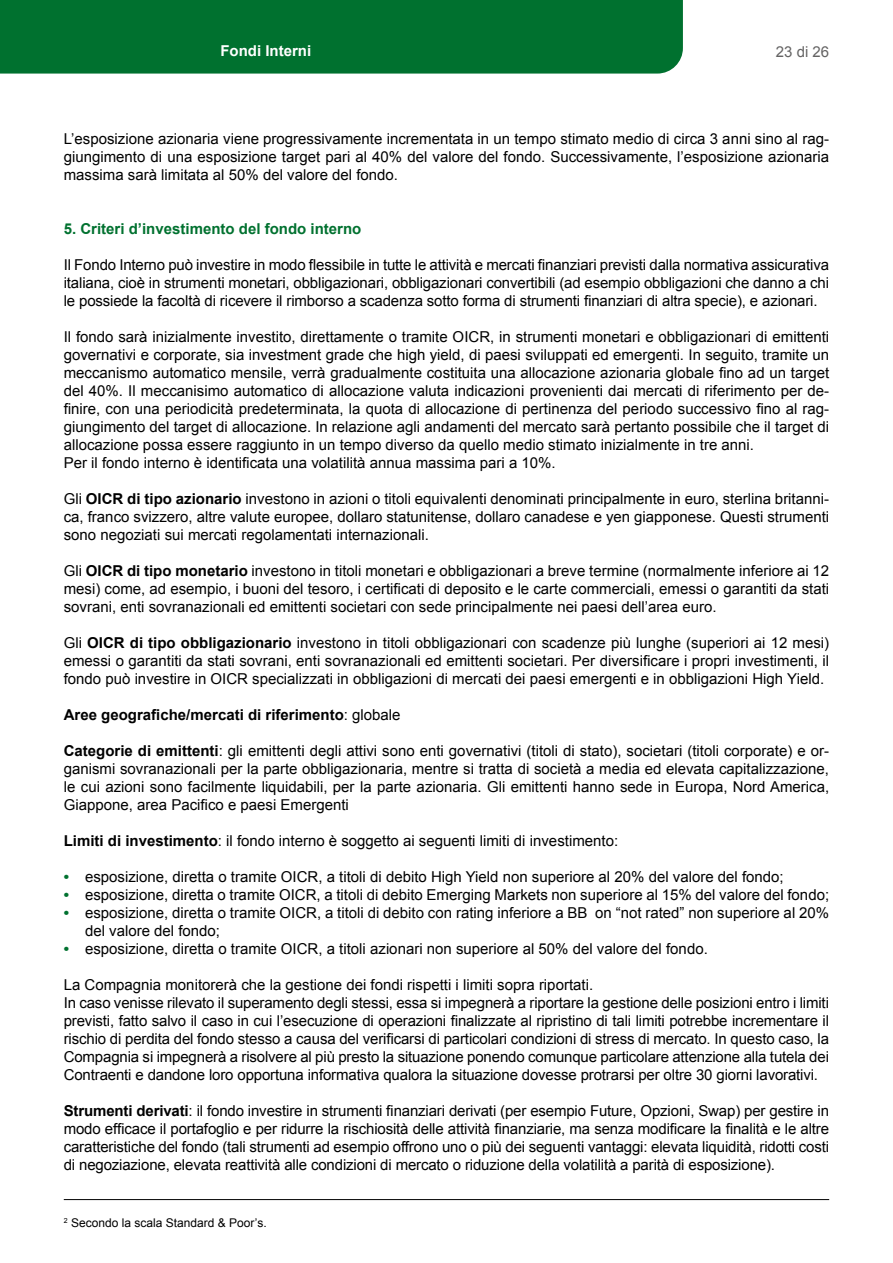
<style>
.page{position:relative;width:893px;height:1263px;background:#fff}
.page>*{position:absolute;margin:0;border:0;box-sizing:border-box;transform-origin:0 0}
.t1{font:15px/18px "Arial";color:#000;text-align:justify}
.t2{font:700 15px "Arial";color:#000}
.t3{font:700 15px "Arial";color:#00712f}
.t4{font:700 15px "Arial";color:#fff}
.t5{font:15px "Arial";color:#646363}
.t6{font:12px "Arial";color:#000}
.s1{font-weight:700}
.s2{font-weight:400}
.s3{font-weight:700;color:#00712f}
</style>
<div class="page">
<div style="left:0;top:0;width:683px;height:74px;background:#00712f"></div>
<hr style="left:64px;top:1199px;width:765px;height:1px;background:#000">
<p class="t4" style="left:220px;top:41px;width:92px">Fondi Interni</p>
<p class="t5" style="left:776px;top:42px;width:55px">23 di 26</p>
<p class="t1" style="left:64px;top:130px;width:767px">L’esposizione azionaria viene progressivamente incrementata in un tempo stimato medio di circa 3 anni sino al rag&shy;giungimento di una esposizione target pari al 40% del valore del fondo. Successivamente, l’esposizione azionaria massima sarà limitata al 50% del valore del fondo.</p>
<p class="t3" style="left:64px;top:219px;width:299px">5. Criteri d’investimento del fondo interno</p>
<p class="t1" style="left:64px;top:256px;width:767px">Il Fondo Interno può investire in modo flessibile in tutte le attività e mercati finanziari previsti dalla normativa assicurativa italiana, cioè in strumenti monetari, obbligazionari, obbligazionari convertibili (ad esempio obbligazioni che danno a chi le possiede la facoltà di ricevere il rimborso a scadenza sotto forma di strumenti finanziari di altra specie), e azionari.</p>
<p class="t1" style="left:64px;top:328px;width:767px;text-align:left">Il fondo sarà inizialmente investito, direttamente o tramite OICR, in strumenti monetari e obbligazionari di emittenti governativi e corporate, sia investment grade che high yield, di paesi sviluppati ed emergenti. In seguito, tramite un meccanismo automatico mensile, verrà gradualmente costituita una allocazione azionaria globale fino ad un target del 40%. Il meccanisimo automatico di allocazione valuta indicazioni provenienti dai mercati di riferimento per de&shy;finire, con una periodicità predeterminata, la quota di allocazione di pertinenza del periodo successivo fino al rag&shy;giungimento del target di allocazione. In relazione agli andamenti del mercato sarà pertanto possibile che il target di allocazione possa essere raggiunto in un tempo diverso da quello medio stimato inizialmente in tre anni.<br>Per il fondo interno è identificata una volatilità annua massima pari a 10%.</p>
<p class="t1" style="left:64px;top:490px;width:767px">Gli <span class="s1">OICR di tipo azionario</span> investono in azioni o titoli equivalenti denominati principalmente in euro, sterlina britanni&shy;ca, franco svizzero, altre valute europee, dollaro statunitense, dollaro canadese e yen giapponese. Questi strumenti sono negoziati sui mercati regolamentati internazionali.</p>
<p class="t1" style="left:64px;top:562px;width:767px">Gli <span class="s1">OICR di tipo monetario</span> investono in titoli monetari e obbligazionari a breve termine (normalmente inferiore ai 12 mesi) come, ad esempio, i buoni del tesoro, i certificati di deposito e le carte commerciali, emessi o garantiti da stati sovrani, enti sovranazionali ed emittenti societari con sede principalmente nei paesi dell’area euro.</p>
<p class="t1" style="left:64px;top:634px;width:767px">Gli <span class="s1">OICR di tipo obbligazionario</span> investono in titoli obbligazionari con scadenze più lunghe (superiori ai 12 mesi) emessi o garantiti da stati sovrani, enti sovranazionali ed emittenti societari. Per diversificare i propri investimenti, il fondo può investire in OICR specializzati in obbligazioni di mercati dei paesi emergenti e in obbligazioni High Yield.</p>
<p class="t2" style="left:64px;top:705px;width:338px">Aree geografiche/mercati di riferimento<span class="s2">: globale</span></p>
<p class="t1" style="left:64px;top:742px;width:767px"><span class="s1">Categorie di emittenti</span>: gli emittenti degli attivi sono enti governativi (titoli di stato), societari (titoli corporate) e or&shy;ganismi sovranazionali per la parte obbligazionaria, mentre si tratta di società a media ed elevata capitalizzazione, le cui azioni sono facilmente liquidabili, per la parte azionaria. Gli emittenti hanno sede in Europa, Nord America, Giappone, area Pacifico e paesi Emergenti</p>
<p class="t1" style="left:64px;top:832px;width:556px"><span class="s1">Limiti di investimento</span>: il fondo interno è soggetto ai seguenti limiti di investimento:</p>
<p class="t1" style="left:64px;top:868px;width:721px"><span class="s3">•</span> esposizione, diretta o tramite OICR, a titoli di debito High Yield non superiore al 20% del valore del fondo;</p>
<p class="t1" style="left:64px;top:886px;width:767px"><span class="s3">•</span> esposizione, diretta o tramite OICR, a titoli di debito Emerging Markets non superiore al 15% del valore del fondo;</p>
<p class="t1" style="left:85px;top:904px;width:746px;text-indent:-21px"><span class="s3">•</span> esposizione, diretta o tramite OICR, a titoli di debito con rating inferiore a BB on “not rated” non superiore al 20% del valore del fondo;</p>
<p class="t1" style="left:64px;top:940px;width:646px"><span class="s3">•</span> esposizione, diretta o tramite OICR, a titoli azionari non superiore al 50% del valore del fondo.</p>
<p class="t1" style="left:64px;top:976px;width:767px;text-align:left">La Compagnia monitorerà che la gestione dei fondi rispetti i limiti sopra riportati.<br>In caso venisse rilevato il superamento degli stessi, essa si impegnerà a riportare la gestione delle posizioni entro i limiti previsti, fatto salvo il caso in cui l’esecuzione di operazioni finalizzate al ripristino di tali limiti potrebbe incrementare il rischio di perdita del fondo stesso a causa del verificarsi di particolari condizioni di stress di mercato. In questo caso, la Compagnia si impegnerà a risolvere al più presto la situazione ponendo comunque particolare attenzione alla tutela dei Contraenti e dandone loro opportuna informativa qualora la situazione dovesse protrarsi per oltre 30 giorni lavorativi.</p>
<p class="t1" style="left:64px;top:1102px;width:767px"><span class="s1">Strumenti derivati</span>: il fondo investire in strumenti finanziari derivati (per esempio Future, Opzioni, Swap) per gestire in modo efficace il portafoglio e per ridurre la rischiosità delle attività finanziarie, ma senza modificare la finalità e le altre caratteristiche del fondo (tali strumenti ad esempio offrono uno o più dei seguenti vantaggi: elevata liquidità, ridotti costi di negoziazione, elevata reattività alle condizioni di mercato o riduzione della volatilità a parità di esposizione).</p>
<p class="t6" style="left:64px;top:1215px;width:204px"><sup>2</sup> Secondo la scala Standard &amp; Poor’s.</p>
</div>
